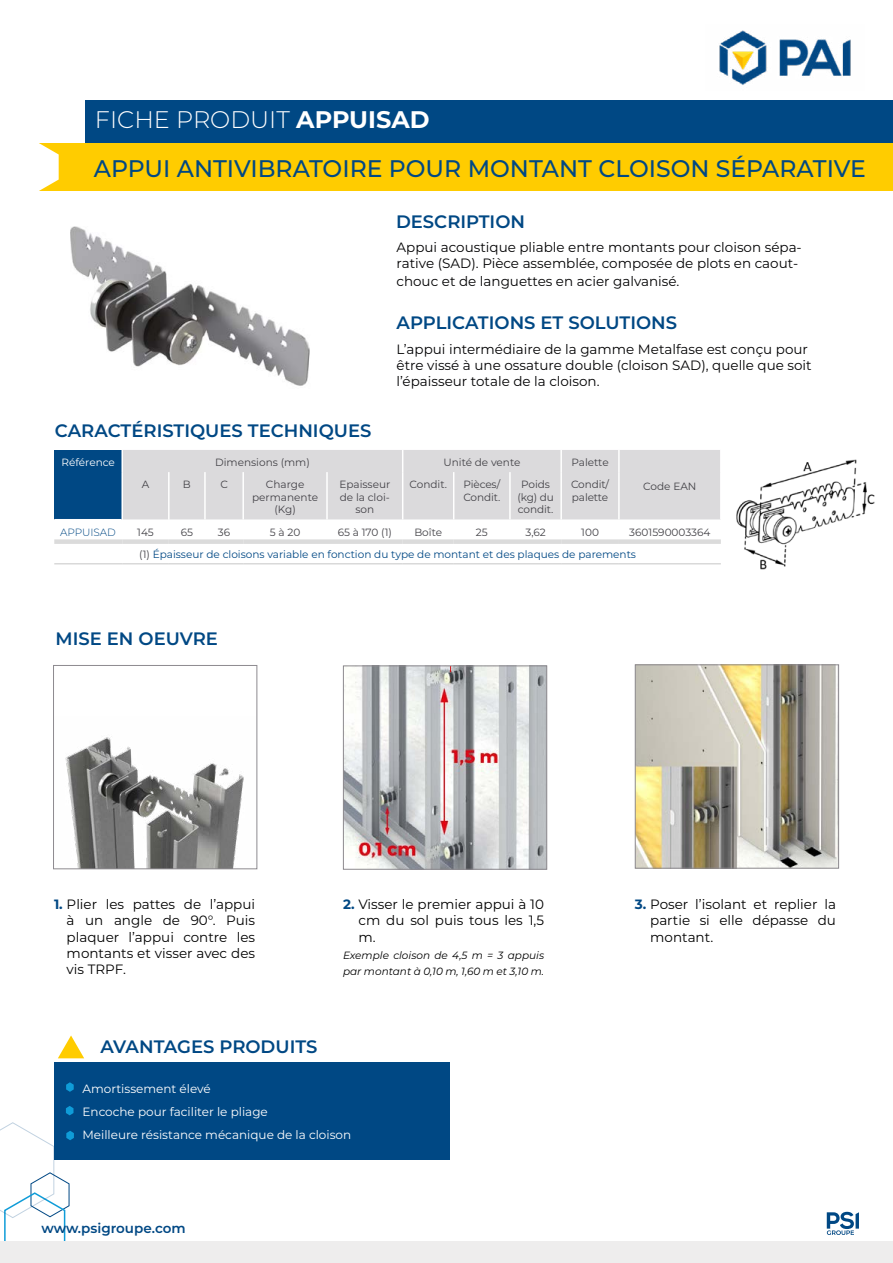
<style>
.page{position:relative;width:893px;height:1263px;background:#fff}
.page>*{position:absolute;margin:0;border:0;box-sizing:border-box;transform-origin:0 0}
.t1{font:500 24px "Montserrat";color:#004884}
.t2{font:300 24px "Montserrat";color:#fff}
.t3{font:600 18px "Montserrat";color:#004884}
.t4{font:13.5px/16.2px "Montserrat";color:#020203}
.t5{font:13.5px/16.2px "Montserrat";color:#000;text-align:justify}
.t6{font:600 13.5px "Montserrat";color:#004884}
.t7{font:12px/23px "Montserrat";color:#fff}
.t8{font:10.5px/12.6px "Montserrat";letter-spacing:-.01em;color:#434247}
.t9{font:10.5px/22.2px "Montserrat";color:#004884}
.t10{font:italic 10.5px/16.2px "Montserrat";color:#000}
.t11{font:10.5px/12.6px "Montserrat";color:#434147;text-align:center}
.t12{font:10.5px "Montserrat";color:#fff}
.t13{font:300 10.5px "Montserrat";letter-spacing:-.01em;color:#004884}
.s1{font-weight:700}
.s2{color:#434247}
.s3{font-weight:700;color:#004884}
</style>
<div class="page">
<img style="left:736px;top:459px;width:139px;height:111px">
<div style="left:85px;top:100px;width:808px;height:44px;background:#004884"></div>
<div style="left:38px;top:144px;width:855px;height:47px;background:#fc0"></div>
<svg style="left:38px;top:143px;width:21px;height:48px"></svg>
<svg style="left:827px;top:1212px;width:32px;height:23px"></svg>
<div style="left:54px;top:1062px;width:395px;height:98px;background:#004884"></div>
<img style="left:70px;top:226px;width:240px;height:160px">
<svg style="left:58px;top:1035px;width:26px;height:23px"></svg>
<svg style="left:66px;top:1082px;width:8px;height:10px"></svg>
<svg style="left:54px;top:450px;width:667px;height:114px"></svg>
<hr style="left:560px;top:450px;width:2px;height:22px;background:#fff">
<hr style="left:618px;top:450px;width:2px;height:22px;background:#fff">
<hr style="left:720px;top:450px;width:2px;height:22px;background:#fff">
<hr style="left:121px;top:472px;width:2px;height:47px;background:#fff">
<hr style="left:168px;top:472px;width:2px;height:47px;background:#fff">
<hr style="left:204px;top:472px;width:2px;height:47px;background:#fff">
<hr style="left:242px;top:472px;width:2px;height:47px;background:#fff">
<hr style="left:326px;top:472px;width:2px;height:47px;background:#fff">
<hr style="left:402px;top:472px;width:1px;height:47px;background:#fff">
<hr style="left:453px;top:472px;width:1px;height:47px;background:#fff">
<hr style="left:509px;top:472px;width:2px;height:47px;background:#fff">
<hr style="left:560px;top:472px;width:2px;height:47px;background:#fff">
<hr style="left:618px;top:472px;width:2px;height:47px;background:#fff">
<hr style="left:720px;top:472px;width:2px;height:47px;background:#fff">
<div style="left:54px;top:539px;width:68px;height:5px;background:#dbdbdb"></div>
<div style="left:122px;top:539px;width:47px;height:5px;background:#dbdbdb"></div>
<div style="left:169px;top:539px;width:36px;height:5px;background:#dbdbdb"></div>
<div style="left:205px;top:539px;width:38px;height:5px;background:#dbdbdb"></div>
<div style="left:243px;top:539px;width:84px;height:5px;background:#dbdbdb"></div>
<div style="left:327px;top:539px;width:76px;height:5px;background:#dbdbdb"></div>
<div style="left:403px;top:539px;width:51px;height:5px;background:#dbdbdb"></div>
<div style="left:454px;top:539px;width:56px;height:5px;background:#dbdbdb"></div>
<div style="left:510px;top:539px;width:51px;height:5px;background:#dbdbdb"></div>
<div style="left:561px;top:539px;width:58px;height:5px;background:#dbdbdb"></div>
<div style="left:619px;top:539px;width:102px;height:5px;background:#dbdbdb"></div>
<div style="left:0;top:1241px;width:893px;height:21px;background:#eeeded"></div>
<img style="left:719px;top:30px;width:132px;height:55px">
<svg style="left:66px;top:1106px;width:7px;height:9px"></svg>
<svg style="left:0;top:1122px;width:74px;height:141px"></svg>
<img style="left:65px;top:737px;width:179px;height:130px">
<div style="left:53px;top:665px;width:204px;height:204px;border:1px solid #8d8a8f"></div>
<img style="left:345px;top:667px;width:200px;height:201px">
<div style="left:343px;top:665px;width:204px;height:205px;border:1px solid #8d8a8f"></div>
<svg style="left:449px;top:666px;width:3px;height:7px"></svg>
<img style="left:637px;top:666px;width:200px;height:200px">
<div style="left:635px;top:664px;width:204px;height:204px;border:1px solid #8d8a8f"></div>
<h1 class="t2" style="left:95px;top:104px;width:336px">FICHE PRODUIT <span class="s1">APPUISAD</span></h1>
<h1 class="t1" style="left:94px;top:152px;width:774px">APPUI ANTIVIBRATOIRE POUR MONTANT CLOISON SÉPARATIVE</h1>
<h2 class="t3" style="left:396px;top:209px;width:131px">DESCRIPTION</h2>
<h2 class="t3" style="left:55px;top:417px;width:318px">CARACTÉRISTIQUES TECHNIQUES</h2>
<p class="t4" style="left:396px;top:239px;width:407px">Appui acoustique pliable entre montants pour cloison sépa&shy;rative (SAD). Pièce assemblée, composée de plots en caout-</p>
<p class="t4" style="left:396px;top:273px;width:284px">chouc et de languettes en acier galvanisé.</p>
<h2 class="t3" style="left:396px;top:310px;width:282px">APPLICATIONS ET SOLUTIONS</h2>
<p class="t4" style="left:396px;top:341px;width:417px">L’appui intermédiaire de la gamme Metalfase est conçu pour être vissé à une ossature double (cloison SAD), quelle que soit l’épaisseur totale de la cloison.</p>
<p class="t12" style="left:62px;top:455px;width:55px">Référence</p>
<p class="t8" style="left:215px;top:456px;width:96px">Dimensions (mm)</p>
<p class="t8" style="left:443px;top:456px;width:79px">Unité de vente</p>
<p class="t8" style="left:571px;top:456px;width:39px">Palette</p>
<p class="t8" style="left:142px;top:478px;width:9px">A</p>
<p class="t8" style="left:183px;top:478px;width:9px">B</p>
<p class="t8" style="left:220px;top:478px;width:9px">C</p>
<p class="t11" style="left:266px;top:478px;width:40px">Charge</p>
<p class="t8" style="left:643px;top:480px;width:55px">Code EAN</p>
<p class="t11" style="left:252px;top:490px;width:67px">permanente (Kg)</p>
<p class="t11" style="left:339px;top:478px;width:53px">Epaisseur de la cloi&shy;son</p>
<p class="t8" style="left:409px;top:478px;width:39px">Condit.</p>
<p class="t8" style="left:463px;top:478px;width:38px">Pièces/<br>Condit.</p>
<p class="t8" style="left:517px;top:478px;width:38px;text-align:center">Poids (kg) du condit.</p>
<p class="t8" style="left:571px;top:478px;width:40px">Condit/ palette</p>
<p class="t13" style="left:60px;top:525px;width:57px">APPUISAD</p>
<p class="t8" style="left:137px;top:525px;width:18px">145</p>
<p class="t8" style="left:181px;top:525px;width:14px">65</p>
<p class="t8" style="left:218px;top:525px;width:14px">36</p>
<p class="t8" style="left:270px;top:525px;width:32px">5 à 20</p>
<p class="t8" style="left:338px;top:525px;width:56px">65 à 170 (1)</p>
<p class="t8" style="left:414px;top:525px;width:29px">Boîte</p>
<p class="t8" style="left:476px;top:525px;width:13px">25</p>
<p class="t8" style="left:525px;top:525px;width:22px">3,62</p>
<p class="t8" style="left:581px;top:525px;width:19px">100</p>
<p class="t9" style="left:139px;top:520px;width:573px;text-indent:490px"><span class="s2">3601590003364 (1)</span> Épaisseur de cloisons variable en fonction du type de montant et des plaques de parements</p>
<h2 class="t3" style="left:56px;top:625px;width:164px">MISE EN OEUVRE</h2>
<p class="t5" style="left:67px;top:896px;width:190px;text-indent:-13px"><span class="s3">1.</span> Plier les pattes de l’appui à un angle de 90°. Puis plaquer l’appui contre les montants et visser avec des vis TRPF.</p>
<h2 class="t3" style="left:100px;top:1034px;width:219px">AVANTAGES PRODUITS</h2>
<p class="t5" style="left:358px;top:896px;width:187px;text-indent:-15px"><span class="s3">2.</span> Visser le premier appui à 10 cm du sol puis tous les 1,5 m.</p>
<p class="t10" style="left:343px;top:946px;width:203px">Exemple cloison de 4,5 m = 3 appuis par montant à 0,10 m, 1,60 m et 3,10 m.</p>
<p class="t7" style="left:82px;top:1077px;width:270px">Amortissement élevé<br>Encoche pour faciliter le pliage<br>Meilleure résistance mécanique de la cloison</p>
<p class="t6" style="left:41px;top:1218px;width:146px">www.psigroupe.com</p>
<p class="t5" style="left:650px;top:896px;width:187px;text-indent:-15px"><span class="s3">3.</span> Poser l’isolant et replier la partie si elle dépasse du montant.</p>
</div>
